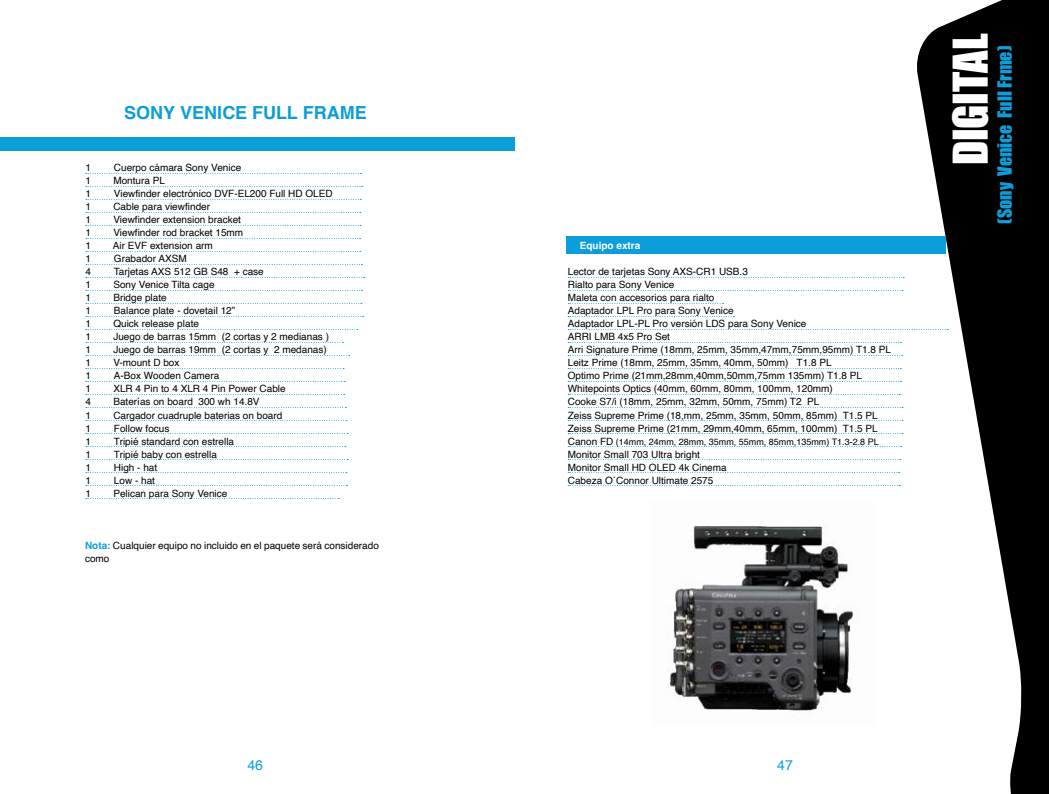
<style>
.page{position:relative;width:1049px;height:794px;background:#fff}
.page>*{position:absolute;margin:0;border:0;box-sizing:border-box;transform-origin:0 0}
.t1{font:44px "Impact";letter-spacing:-.01em;color:#fff}
.t2{font:18px "Impact";color:#0c9eda}
.t3{font:700 18px "Helvetica";color:#0c9eda}
.t4{font:14px "Helvetica";color:#0c9eda}
.t5{font:10px/13px "Helvetica";color:#000}
.t6{font:700 10px "Helvetica";color:#fff}
.t7{font:9px "Helvetica";color:#000}
.s1{font-weight:700;color:#0c9eda}
.s2{font-size:10px}
</style>
<div class="page">
<svg style="left:86px;top:173px;width:275px;height:1px"></svg>
<svg style="left:86px;top:186px;width:277px;height:1px"></svg>
<svg style="left:86px;top:199px;width:275px;height:1px"></svg>
<svg style="left:86px;top:212px;width:275px;height:1px"></svg>
<svg style="left:86px;top:225px;width:275px;height:1px"></svg>
<svg style="left:86px;top:238px;width:275px;height:1px"></svg>
<svg style="left:86px;top:251px;width:275px;height:1px"></svg>
<svg style="left:86px;top:264px;width:276px;height:1px"></svg>
<svg style="left:86px;top:277px;width:278px;height:1px"></svg>
<svg style="left:86px;top:290px;width:276px;height:1px"></svg>
<svg style="left:86px;top:303px;width:276px;height:1px"></svg>
<svg style="left:86px;top:316px;width:278px;height:1px"></svg>
<svg style="left:86px;top:329px;width:272px;height:1px"></svg>
<svg style="left:86px;top:342px;width:258px;height:1px"></svg>
<svg style="left:86px;top:355px;width:264px;height:1px"></svg>
<svg style="left:86px;top:368px;width:258px;height:1px"></svg>
<svg style="left:86px;top:381px;width:259px;height:1px"></svg>
<svg style="left:86px;top:394px;width:259px;height:1px"></svg>
<svg style="left:86px;top:407px;width:260px;height:1px"></svg>
<svg style="left:86px;top:420px;width:261px;height:1px"></svg>
<svg style="left:86px;top:433px;width:262px;height:1px"></svg>
<svg style="left:86px;top:446px;width:260px;height:1px"></svg>
<svg style="left:86px;top:459px;width:262px;height:1px"></svg>
<svg style="left:86px;top:472px;width:261px;height:1px"></svg>
<svg style="left:86px;top:485px;width:261px;height:1px"></svg>
<svg style="left:86px;top:498px;width:253px;height:1px"></svg>
<div style="left:0;top:137px;width:515px;height:13px;background:#0c9eda"></div>
<svg style="left:914px;top:0;width:135px;height:794px;fill:#000"></svg>
<div style="left:566px;top:236px;width:379px;height:17px;background:#0c9eda"></div>
<svg style="left:568px;top:277px;width:336px;height:1px"></svg>
<svg style="left:568px;top:290px;width:335px;height:1px"></svg>
<svg style="left:568px;top:303px;width:155px;height:1px"></svg>
<svg style="left:568px;top:316px;width:166px;height:1px"></svg>
<svg style="left:568px;top:329px;width:380px;height:1px"></svg>
<svg style="left:568px;top:342px;width:333px;height:1px"></svg>
<svg style="left:568px;top:355px;width:334px;height:1px"></svg>
<svg style="left:568px;top:368px;width:333px;height:1px"></svg>
<svg style="left:568px;top:381px;width:333px;height:1px"></svg>
<svg style="left:568px;top:394px;width:332px;height:1px"></svg>
<svg style="left:568px;top:407px;width:335px;height:1px"></svg>
<svg style="left:568px;top:420px;width:335px;height:1px"></svg>
<svg style="left:568px;top:433px;width:335px;height:1px"></svg>
<svg style="left:568px;top:446px;width:333px;height:1px"></svg>
<svg style="left:568px;top:459px;width:333px;height:1px"></svg>
<svg style="left:568px;top:472px;width:332px;height:1px"></svg>
<svg style="left:568px;top:485px;width:332px;height:1px"></svg>
<img style="left:667px;top:526px;width:187px;height:185px">
<h2 class="t3" style="left:124px;top:105px;width:244px">SONY VENICE FULL FRAME</h2>
<p class="t5" style="left:86px;top:162px;width:7px">1</p>
<p class="t5" style="left:114px;top:162px;width:129px">Cuerpo cámara Sony Venice</p>
<p class="t5" style="left:86px;top:175px;width:7px">1</p>
<p class="t5" style="left:113px;top:175px;width:53px">Montura PL</p>
<p class="t5" style="left:86px;top:188px;width:7px">1</p>
<p class="t5" style="left:114px;top:188px;width:220px">Viewfinder electrónico DVF-EL200 Full HD OLED</p>
<p class="t5" style="left:86px;top:201px;width:7px">1</p>
<p class="t5" style="left:113px;top:201px;width:98px">Cable para viewfinder</p>
<p class="t5" style="left:86px;top:214px;width:7px">1</p>
<p class="t5" style="left:113px;top:214px;width:129px">Viewfinder extension bracket</p>
<p class="t5" style="left:86px;top:227px;width:7px">1</p>
<p class="t5" style="left:113px;top:227px;width:131px">Viewfinder rod bracket 15mm</p>
<p class="t5" style="left:86px;top:240px;width:7px">1</p>
<p class="t5" style="left:113px;top:240px;width:102px">Air EVF extension arm</p>
<p class="t5" style="left:86px;top:253px;width:7px">1</p>
<p class="t5" style="left:114px;top:253px;width:74px">Grabador AXSM</p>
<p class="t5" style="left:86px;top:266px;width:7px">4</p>
<p class="t5" style="left:114px;top:266px;width:151px">Tarjetas AXS 512 GB S48 + case</p>
<p class="t5" style="left:86px;top:279px;width:7px">1</p>
<p class="t5" style="left:113px;top:279px;width:103px">Sony Venice Tilta cage</p>
<p class="t5" style="left:86px;top:292px;width:7px">1</p>
<p class="t5" style="left:113px;top:292px;width:55px">Bridge plate</p>
<p class="t5" style="left:86px;top:305px;width:7px">1</p>
<p class="t5" style="left:114px;top:305px;width:123px">Balance plate - dovetail 12”</p>
<p class="t5" style="left:86px;top:318px;width:7px">1</p>
<p class="t5" style="left:113px;top:318px;width:87px">Quick release plate</p>
<p class="t5" style="left:86px;top:331px;width:7px">1</p>
<p class="t5" style="left:113px;top:331px;width:217px">Juego de barras 15mm (2 cortas y 2 medianas )</p>
<p class="t5" style="left:86px;top:344px;width:7px">1</p>
<p class="t5" style="left:113px;top:344px;width:215px">Juego de barras 19mm (2 cortas y 2 medanas)</p>
<p class="t5" style="left:86px;top:357px;width:7px">1</p>
<p class="t5" style="left:113px;top:357px;width:68px">V-mount D box</p>
<p class="t5" style="left:86px;top:370px;width:7px">1</p>
<p class="t5" style="left:114px;top:370px;width:107px">A-Box Wooden Camera</p>
<p class="t5" style="left:86px;top:383px;width:7px">1</p>
<p class="t5" style="left:113px;top:383px;width:174px">XLR 4 Pin to 4 XLR 4 Pin Power Cable</p>
<p class="t5" style="left:86px;top:396px;width:7px">4</p>
<p class="t5" style="left:113px;top:396px;width:148px">Baterías on board 300 wh 14.8V</p>
<p class="t5" style="left:86px;top:409px;width:7px">1</p>
<p class="t5" style="left:113px;top:409px;width:170px">Cargador cuadruple baterias on board</p>
<p class="t5" style="left:86px;top:422px;width:7px">1</p>
<p class="t5" style="left:114px;top:422px;width:57px">Follow focus</p>
<p class="t5" style="left:86px;top:435px;width:7px">1</p>
<p class="t5" style="left:114px;top:435px;width:122px">Tripié standard con estrella</p>
<p class="t5" style="left:86px;top:448px;width:7px">1</p>
<p class="t5" style="left:114px;top:448px;width:105px">Tripié baby con estrella</p>
<p class="t5" style="left:86px;top:461px;width:7px">1</p>
<p class="t5" style="left:114px;top:461px;width:45px">High - hat</p>
<p class="t5" style="left:86px;top:474px;width:7px">1</p>
<p class="t5" style="left:114px;top:474px;width:43px">Low - hat</p>
<p class="t5" style="left:86px;top:487px;width:7px">1</p>
<p class="t5" style="left:113px;top:487px;width:115px">Pelican para Sony Venice</p>
<p class="t5" style="left:85px;top:539px;width:295px"><span class="s1">Nota:</span> Cualquier equipo no incluido en el paquete será considerado como</p>
<p class="t6" style="left:580px;top:242px;width:62px">Equipo extra</p>
<p class="t5" style="left:568px;top:266px;width:325px">Lector de tarjetas Sony AXS-CR1 USB.3<br>Rialto para Sony Venice<br>Maleta con accesorios para rialto<br>Adaptador LPL Pro para Sony Venice<br>Adaptador LPL-PL Pro versión LDS para Sony Venice<br>ARRI LMB 4x5 Pro Set<br>Arri Signature Prime (18mm, 25mm, 35mm,47mm,75mm,95mm) T1.8 PL Leitz Prime (18mm, 25mm, 35mm, 40mm, 50mm) T1.8 PL<br>Optimo Prime (21mm,28mm,40mm,50mm,75mm 135mm) T1.8 PL Whitepoints Optics (40mm, 60mm, 80mm, 100mm, 120mm)<br>Cooke S7/i (18mm, 25mm, 32mm, 50mm, 75mm) T2 PL<br>Zeiss Supreme Prime (18,mm, 25mm, 35mm, 50mm, 85mm) T1.5 PL Zeiss Supreme Prime (21mm, 29mm,40mm, 65mm, 100mm) T1.5 PL</p>
<p class="t7" style="left:568px;top:437px;width:312px"><span class="s2">Canon FD</span> (14mm, 24mm, 28mm, 35mm, 55mm, 85mm,135mm) T1.3-2.8 PL</p>
<p class="t5" style="left:568px;top:448px;width:160px">Monitor Small 703 Ultra bright<br>Monitor Small HD OLED 4k Cinema<br>Cabeza O´Connor Ultimate 2575</p>
<h1 class="t1" style="left:943px;top:165px;width:133px;rotate:-90deg">DIGITAL</h1>
<h2 class="t2" style="left:994px;top:224px;width:180px;rotate:-90deg">(Sony Venice Full Frme)</h2>
<h3 class="t4" style="left:247px;top:759px;width:17px">46</h3>
<h3 class="t4" style="left:777px;top:759px;width:17px">47</h3>
</div>
